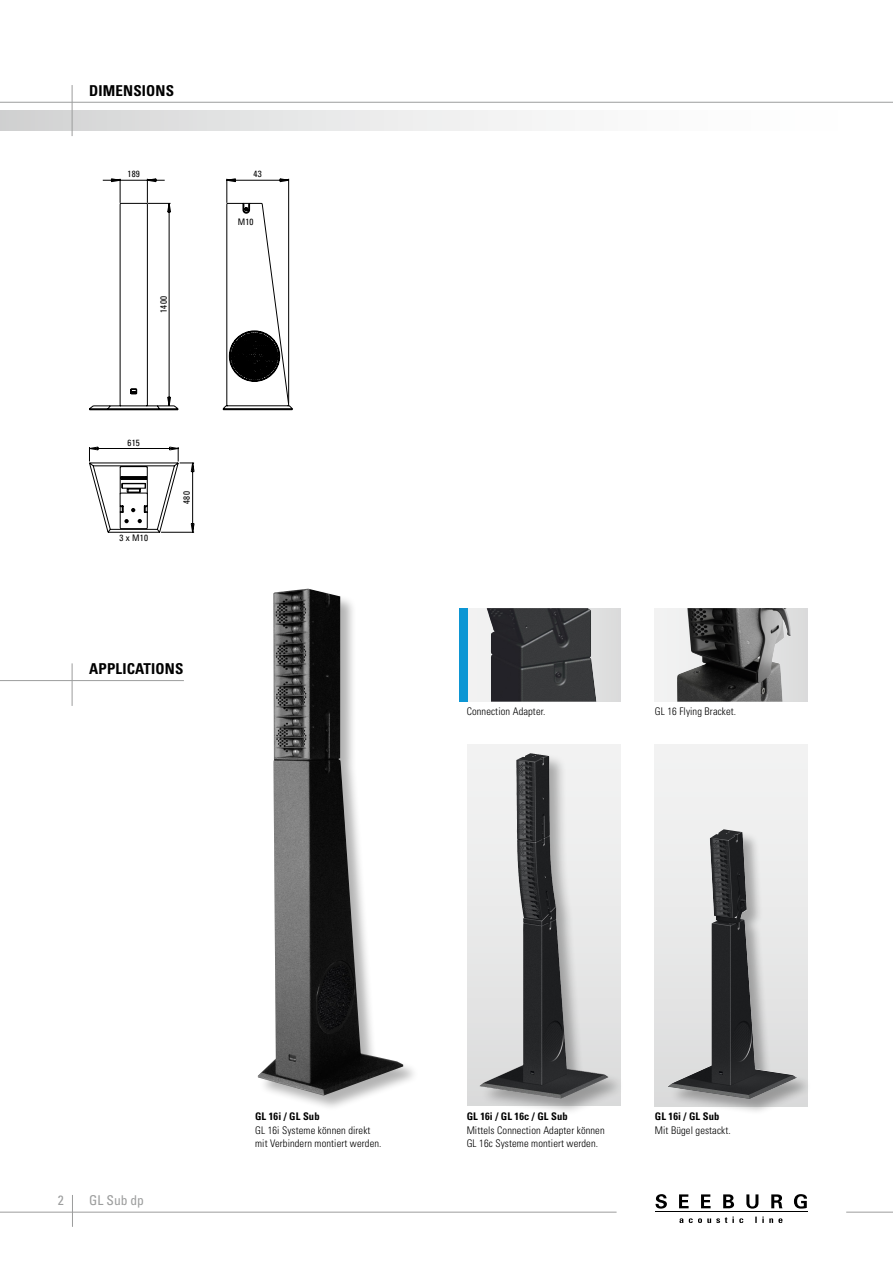
<style>
.page{position:relative;width:893px;height:1263px;background:#fff}
.page>*{position:absolute;margin:0;border:0;box-sizing:border-box;transform-origin:0 0}
.t1{font:700 condensed 15px "Univers";letter-spacing:.01em;color:#000}
.t2{font:condensed 13.5px "Univers";color:#9c9d9d}
.t3{font:300 condensed 10.5px/13.5px "Univers";letter-spacing:.01em;color:#000}
.t4{font:700 condensed 10.5px "Univers";letter-spacing:.01em;color:#000}
.t5{font:condensed 9px "Univers";letter-spacing:.02em;color:#000}
</style>
<div class="page">
<div style="left:655px;top:744px;width:153px;height:363px;background:linear-gradient(to bottom,#f5f5f5,#dbdcdc)"></div>
<svg style="left:106px;top:408px;width:159px;height:125px"></svg>
<svg style="left:223px;top:178px;width:70px;height:232px"></svg>
<svg style="left:89px;top:178px;width:90px;height:351px"></svg>
<div style="left:0;top:111px;width:893px;height:19px;background:linear-gradient(to right,#d5d6d6,#fff)"></div>
<hr style="left:0;top:102px;width:893px;height:1px;background:#9c9d9d">
<hr style="left:72px;top:85px;width:1px;height:51px;background:#9c9d9d">
<hr style="left:0;top:1212px;width:617px;height:1px;background:#9c9d9d">
<hr style="left:846px;top:1212px;width:47px;height:1px;background:#9c9d9d">
<hr style="left:655px;top:1211px;width:152px;height:1px;background:#000">
<svg style="left:679px;top:1216px;width:103px;height:7px"></svg>
<svg style="left:655px;top:1194px;width:12px;height:14px"></svg>
<svg style="left:679px;top:1194px;width:10px;height:14px"></svg>
<svg style="left:701px;top:1194px;width:10px;height:14px"></svg>
<svg style="left:723px;top:1194px;width:11px;height:14px"></svg>
<svg style="left:746px;top:1194px;width:12px;height:14px"></svg>
<svg style="left:771px;top:1194px;width:11px;height:14px"></svg>
<svg style="left:794px;top:1194px;width:13px;height:14px"></svg>
<hr style="left:72px;top:1195px;width:1px;height:32px;background:#9c9d9d">
<hr style="left:0;top:680px;width:184px;height:1px;background:#9c9d9d">
<hr style="left:72px;top:663px;width:1px;height:43px;background:#9c9d9d">
<svg style="left:655px;top:608px;width:153px;height:94px"></svg>
<img style="left:677px;top:608px;width:114px;height:94px">
<div style="left:468px;top:608px;width:153px;height:94px;background:linear-gradient(to bottom,#e6e6e6,#e6e6e6)"></div>
<img style="left:487px;top:608px;width:109px;height:94px">
<div style="left:459px;top:608px;width:9px;height:94px;background:#0c96d4"></div>
<div style="left:468px;top:744px;width:153px;height:362px;background:linear-gradient(to bottom,#f5f5f5,#dbdcdc)"></div>
<div style="left:669px;top:830px;width:144px;height:285px;background:#000;opacity:.3"></div>
<img style="left:710px;top:829px;width:14px;height:79px">
<div style="left:480px;top:753px;width:145px;height:363px;background:#000;opacity:.3"></div>
<img style="left:516px;top:753px;width:14px;height:166px">
<div style="left:259px;top:589px;width:161px;height:523px;background:#000;opacity:.3"></div>
<img style="left:258px;top:589px;width:145px;height:506px">
<h1 class="t1" style="left:89px;top:81px;width:86px">DIMENSIONS</h1>
<p class="t5" style="left:128px;top:169px;width:14px">189</p>
<p class="t5" style="left:158px;top:313px;width:18px;rotate:-90deg">1400</p>
<p class="t5" style="left:254px;top:168px;width:10px">43</p>
<p class="t5" style="left:238px;top:216px;width:17px">M10</p>
<p class="t5" style="left:128px;top:437px;width:14px">615</p>
<p class="t5" style="left:119px;top:532px;width:30px">3 x M10</p>
<p class="t5" style="left:181px;top:504px;width:14px;rotate:-90deg">480</p>
<h1 class="t1" style="left:89px;top:659px;width:9px">APPLICATIONS</h1>
<p class="t3" style="left:467px;top:704px;width:80px">Connection Adapter.</p>
<p class="t3" style="left:655px;top:704px;width:83px">GL 16 Flying Bracket.</p>
<p class="t2" style="left:58px;top:1191px;width:7px">2</p>
<p class="t2" style="left:89px;top:1191px;width:56px">GL Sub dp</p>
<p class="t4" style="left:255px;top:1110px;width:66px">GL 16I / GL SUB</p>
<p class="t3" style="left:255px;top:1123px;width:128px">GL 16i Systeme können direkt mit Verbindern montiert werden.</p>
<p class="t4" style="left:467px;top:1110px;width:102px">GL 16I / GL 16C / GL SUB</p>
<p class="t3" style="left:467px;top:1123px;width:140px">Mittels Connection Adapter können<br>GL 16c Systeme montiert werden.</p>
<p class="t4" style="left:655px;top:1110px;width:66px">GL 16I / GL SUB</p>
<p class="t3" style="left:655px;top:1123px;width:77px">Mit Bügel gestackt.</p>
</div>
